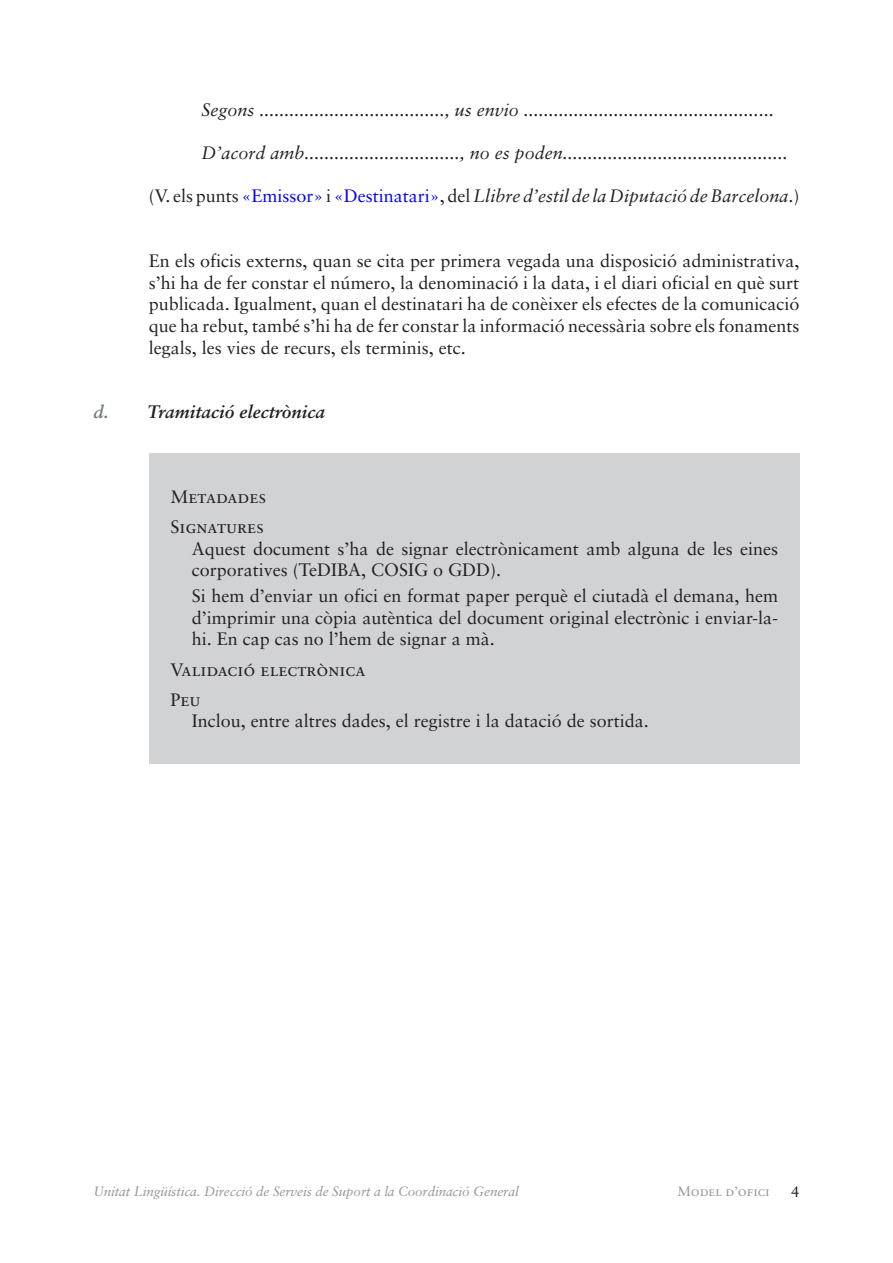
<style>
.page{position:relative;width:893px;height:1263px;background:#fff}
.page>*{position:absolute;margin:0;border:0;box-sizing:border-box;transform-origin:0 0}
.Nivell_1_1{font:18px/21.6px "Sabon";color:#231f20;text-align:justify}
.Cos_de_text{font:18px/21.6px "Sabon";color:#231f20}
.Nivell_1_1-2{font:italic 18px "Sabon";color:#231f20}
.Cos_de_text-2{font:18px "Sabon Roman SC";color:#231f20}
.Nivell_1_1-3{font:italic 700 18px "Sabon";color:#231f20}
.t1{font:15px "Sabon";color:#231f20}
.t2{font:italic 13.5px "Sabon";letter-spacing:-.01em;color:#939598}
.t3{font:13.5px "Sabon Roman SC";letter-spacing:-.01em;color:#939598}
.s1{font-style:normal}
.s2{font-style:normal;color:#00f}
.s3{color:#6c7f76}
</style>
<div class="page">
<div style="left:149px;top:453px;width:650px;height:310px;background:#d1d2d4"></div>
<p class="Nivell_1_1-2" style="left:202px;top:99px;width:574px">Segons ....................................., us envio ..................................................</p>
<p class="Nivell_1_1-2" style="left:202px;top:142px;width:588px">D’acord amb..............................., no es poden.............................................</p>
<p class="Nivell_1_1-2" style="left:149px;top:186px;width:652px"><span class="s1">(V. els punts</span> <span class="s2">«Emissor»</span> <span class="s1">i</span> <span class="s2">«Destinatari»</span><span class="s1">, del</span> Llibre d’estil de la Diputació de Barcelona<span class="s1">.)</span></p>
<p class="Nivell_1_1" style="left:149px;top:250px;width:652px">En els oficis externs, quan se cita per primera vegada una disposició administrativa, s’hi ha de fer constar el número, la denominació i la data, i el diari oficial en què surt publicada. Igualment, quan el destinatari ha de conèixer els efectes de la comunicació que ha rebut, també s’hi ha de fer constar la informació necessària sobre els fonaments legals, les vies de recurs, els terminis, etc.</p>
<p class="Nivell_1_1-3" style="left:94px;top:401px;width:233px"><span class="s3">d.</span> Tramitació electrònica</p>
<p class="Cos_de_text-2" style="left:171px;top:486px;width:98px">Metadades</p>
<p class="Cos_de_text-2" style="left:171px;top:516px;width:95px">Signatures</p>
<p class="Cos_de_text" style="left:192px;top:537px;width:588px">Aquest document s’ha de signar electrònicament amb alguna de les eines corporatives (TeDIBA, COSIG o GDD).</p>
<p class="Cos_de_text" style="left:192px;top:585px;width:588px;text-align:justify">Si hem d’enviar un ofici en format paper perquè el ciutadà el demana, hem d’imprimir una còpia autèntica del document original electrònic i enviar-la&shy;hi. En cap cas no l’hem de signar a mà.</p>
<p class="Cos_de_text-2" style="left:171px;top:659px;width:197px">Validació electrònica</p>
<p class="Cos_de_text-2" style="left:171px;top:689px;width:32px">Peu</p>
<p class="Cos_de_text" style="left:192px;top:710px;width:459px">Inclou, entre altres dades, el registre i la datació de sortida.</p>
<p class="t2" style="left:94px;top:1183px;width:427px">Unitat Lingüística. Direcció de Serveis de Suport a la Coordinació General</p>
<p class="t3" style="left:677px;top:1183px;width:94px">Model d’ofici</p>
<p class="t1" style="left:791px;top:1183px;width:10px">4</p>
</div>
